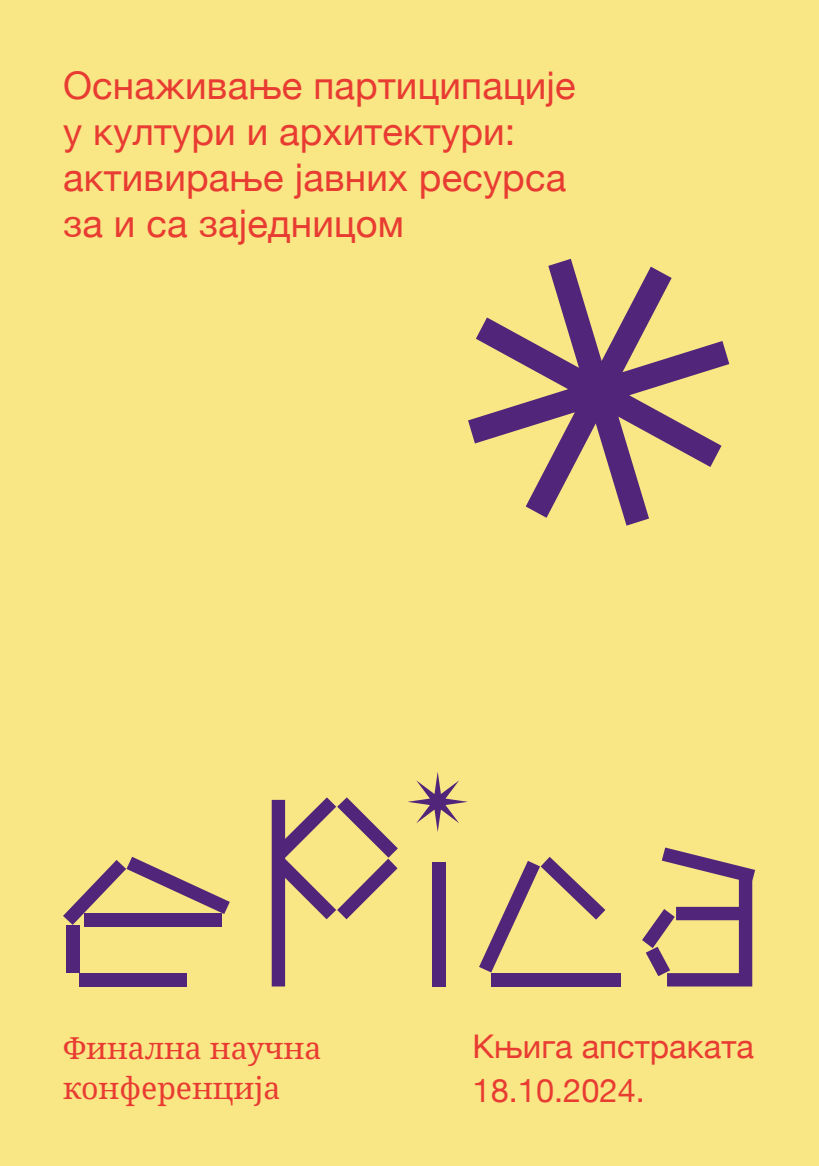
<style>
.page{position:relative;width:819px;height:1166px;background:#f9e685}
.page>*{position:absolute;margin:0;border:0;box-sizing:border-box;transform-origin:0 0}
.t1{font:38.15px/45.7px "Helvetica Neue";letter-spacing:.005em;color:#e83c32}
.t2{font:32.55px/44.3px "Helvetica Neue";color:#e83c32}
.t3{font:30.28px/39.6px "Noto Serif";color:#e83c32}
</style>
<div class="page">
<div style="left:79px;top:973px;width:108px;height:13px;background:#50257a"></div>
<div style="left:491px;top:973px;width:129px;height:13px;background:#50257a"></div>
<div style="left:66px;top:925px;width:13px;height:48px;background:#50257a"></div>
<div style="left:84px;top:913px;width:138px;height:14px;background:#50257a"></div>
<div style="left:432px;top:862px;width:13px;height:124px;background:#50257a"></div>
<svg style="left:63px;top:857px;width:167px;height:68px"></svg>
<svg style="left:479px;top:857px;width:126px;height:115px"></svg>
<svg style="left:642px;top:847px;width:113px;height:139px"></svg>
<svg style="left:272px;top:797px;width:126px;height:189px"></svg>
<svg style="left:408px;top:772px;width:60px;height:60px"></svg>
<svg style="left:468px;top:259px;width:261px;height:267px"></svg>
<p class="t1" style="left:63px;top:65px;width:514px">Оснаживање партиципације у култури и архитектури: активирање јавних ресурса за и са заједницом</p>
<p class="t3" style="left:63px;top:1027px;width:260px">Финална научна конференција</p>
<p class="t2" style="left:472px;top:1026px;width:283px">Књига апстраката<br>18.10.2024.</p>
</div>
